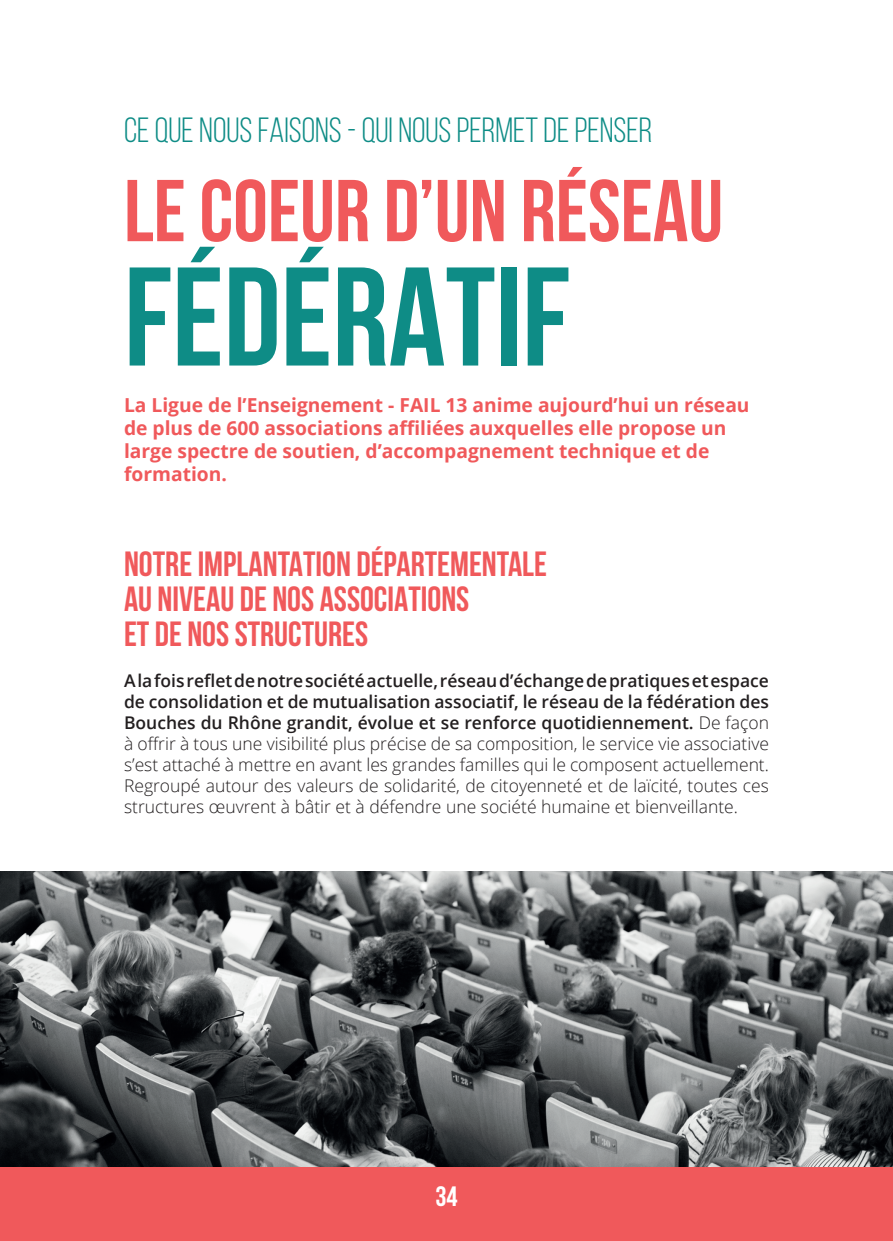
<style>
.page{position:relative;width:893px;height:1241px;background:#fff}
.page>*{position:absolute;margin:0;border:0;box-sizing:border-box;transform-origin:0 0}
.t1{font:700 140px "Bebas Neue";color:#0e8c86}
.t2{font:700 87.5px "Bebas Neue";color:#f0595b}
.t3{font:700 35px/35px "Bebas Neue";color:#f0595b}
.t4{font:35px "Bebas Neue";color:#0e8c86}
.t5{font:700 28px "Bebas Neue";color:#fff}
.t6{font:700 19.25px/23.1px "Open Sans";color:#f0595b}
.t7{font:300 17.5px/21px "Open Sans";color:#231f20;text-align:justify}
.s1{font-weight:600}
</style>
<div class="page">
<div style="left:0;top:1166px;width:893px;height:74px;background:#f0595b"></div>
<img style="left:0;top:871px;width:893px;height:295px">
<h3 class="t4" style="left:124px;top:111px;width:530px">CE QUE NOUS FAISONS - QUI NOUS PERMET DE PENSER</h3>
<h2 class="t2" style="left:124px;top:163px;width:601px">LE COEUR D’UN RÉSEAU</h2>
<h1 class="t1" style="left:124px;top:240px;width:448px">FÉDÉRATIF</h1>
<p class="t6" style="left:124px;top:393px;width:627px">La Ligue de l’Enseignement - FAIL 13 anime aujourd’hui un réseau de plus de 600 associations affiliées auxquelles elle propose un large spectre de soutien, d’accompagnement technique et de formation.</p>
<h3 class="t3" style="left:124px;top:545px;width:424px">NOTRE IMPLANTATION DÉPARTEMENTALE<br>AU NIVEAU DE NOS ASSOCIATIONS<br>ET DE NOS STRUCTURES</h3>
<p class="t7" style="left:124px;top:670px;width:646px"><span class="s1">A la fois reflet de notre société actuelle, réseau d’échange de pratiques et espace de consolidation et de mutualisation associatif, le réseau de la fédération des Bouches du Rhône grandit, évolue et se renforce quotidiennement.</span> De façon à offrir à tous une visibilité plus précise de sa composition, le service vie associative s’est attaché à mettre en avant les grandes familles qui le composent actuellement.<br>Regroupé autour des valeurs de solidarité, de citoyenneté et de laïcité, toutes ces structures œuvrent à bâtir et à défendre une société humaine et bienveillante.</p>
<h3 class="t5" style="left:435px;top:1181px;width:24px">34</h3>
</div>
